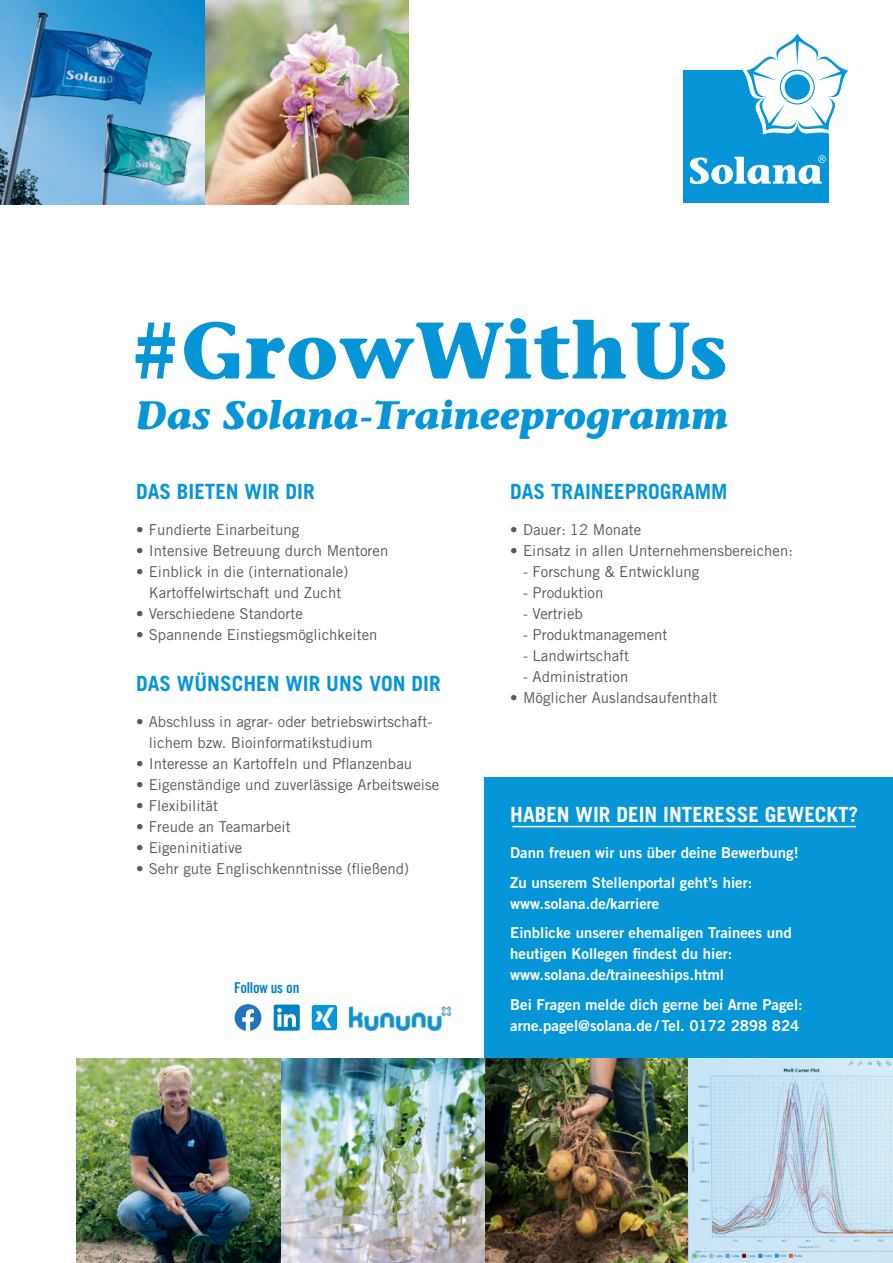
<style>
.page{position:relative;width:893px;height:1263px;background:#fff}
.page>*{position:absolute;margin:0;border:0;box-sizing:border-box;transform-origin:0 0}
.t1{font:700 79.95px "Stone Informal";letter-spacing:.01em;color:#0696d7}
.t2{font:italic 700 39.6px "Stone Informal";color:#0696d7}
.t3{font:700 21px "Trade Gothic LT Std";color:#0696d7}
.t4{font:700 21px "Trade Gothic LT Std";color:#fff}
.t5{font:15px/21px "Trade Gothic LT Std";color:#57585a;text-align:center}
.t6{font:15px/29.5px "Trade Gothic LT Std Bd 2";color:#fff}
.t7{font:15px "Trade Gothic Bold Cond Twenty";letter-spacing:-.01em;color:#0082bf}
</style>
<div class="page">
<div style="left:485px;top:777px;width:408px;height:282px;background:#0696d7"></div>
<hr style="left:512px;top:826px;width:344px;height:1px;background:#fff">
<img style="left:77px;top:1059px;width:816px;height:204px">
<img style="left:0;top:0;width:408px;height:204px">
<svg style="left:274px;top:1004px;width:26px;height:27px"></svg>
<svg style="left:235px;top:1004px;width:26px;height:27px"></svg>
<img style="left:349px;top:1006px;width:102px;height:25px">
<img style="left:313px;top:1006px;width:23px;height:23px">
<div style="left:311px;top:1004px;width:27px;height:27px;border:1px solid #fff;border-radius:3px"></div>
<div style="left:683px;top:70px;width:146px;height:133px;background:#0696d7"></div>
<svg style="left:742px;top:33px;width:107px;height:102px"></svg>
<svg style="left:690px;top:155px;width:136px;height:29px"></svg>
<h1 class="t1" style="left:130px;top:299px;width:599px">#GrowWithUs</h1>
<h2 class="t2" style="left:136px;top:391px;width:595px">Das Solana-Traineeprogramm</h2>
<h3 class="t3" style="left:136px;top:479px;width:180px">DAS BIETEN WIR DIR</h3>
<p class="t5" style="left:136px;top:519px;width:165px">• Fundierte Einarbeitung</p>
<p class="t5" style="left:136px;top:540px;width:254px">• Intensive Betreuung durch Mentoren</p>
<p class="t5" style="left:136px;top:561px;width:214px">• Einblick in die (internationale)<br>Kartoffelwirtschaft und Zucht</p>
<p class="t5" style="left:136px;top:603px;width:168px">• Verschiedene Standorte</p>
<p class="t5" style="left:136px;top:624px;width:243px">• Spannende Einstiegsmöglichkeiten</p>
<h3 class="t3" style="left:136px;top:671px;width:306px">DAS WÜNSCHEN WIR UNS VON DIR</h3>
<p class="t5" style="left:149px;top:711px;width:285px;text-align:left;text-indent:-13px">• Abschluss in agrar- oder betriebswirtschaft&shy;lichem bzw. Bioinformatikstudium</p>
<p class="t5" style="left:136px;top:753px;width:278px">• Interesse an Kartoffeln und Pflanzenbau</p>
<p class="t5" style="left:136px;top:774px;width:305px">• Eigenständige und zuverlässige Arbeitsweise</p>
<p class="t5" style="left:136px;top:795px;width:83px">• Flexibilität</p>
<p class="t5" style="left:136px;top:816px;width:156px">• Freude an Teamarbeit</p>
<p class="t5" style="left:136px;top:837px;width:108px">• Eigeninitiative</p>
<p class="t5" style="left:136px;top:858px;width:275px">• Sehr gute Englischkenntnisse (fließend)</p>
<p class="t7" style="left:234px;top:978px;width:67px">Follow us on</p>
<h3 class="t3" style="left:510px;top:479px;width:219px">DAS TRAINEEPROGRAMM</h3>
<p class="t5" style="left:510px;top:519px;width:132px">• Dauer: 12 Monate</p>
<p class="t5" style="left:510px;top:540px;width:284px">• Einsatz in allen Unternehmensbereichen:</p>
<p class="t5" style="left:523px;top:561px;width:178px">- Forschung &amp; Entwicklung</p>
<p class="t5" style="left:523px;top:582px;width:82px">- Produktion</p>
<p class="t5" style="left:523px;top:603px;width:61px">- Vertrieb</p>
<p class="t5" style="left:523px;top:624px;width:146px">- Produktmanagement</p>
<p class="t5" style="left:523px;top:645px;width:108px">- Landwirtschaft</p>
<p class="t5" style="left:523px;top:666px;width:107px">- Administration</p>
<p class="t5" style="left:510px;top:687px;width:209px">• Möglicher Auslandsaufenthalt</p>
<h3 class="t4" style="left:510px;top:802px;width:349px">HABEN WIR DEIN INTERESSE GEWECKT?</h3>
<p class="t6" style="left:510px;top:838px;width:290px">Dann freuen wir uns über deine Bewerbung!<br>Zu unserem Stellenportal geht’s hier:</p>
<p class="t6" style="left:510px;top:888px;width:283px">www.solana.de/karriere<br>Einblicke unserer ehemaligen Trainees und</p>
<p class="t6" style="left:510px;top:943px;width:224px;line-height:21px">heutigen Kollegen findest du hier: www.solana.de/traineeships.html</p>
<p class="t6" style="left:510px;top:994px;width:294px;line-height:21px">Bei Fragen melde dich gerne bei Arne Pagel: arne.pagel@solana.de / Tel. 0172 2898 824</p>
</div>
